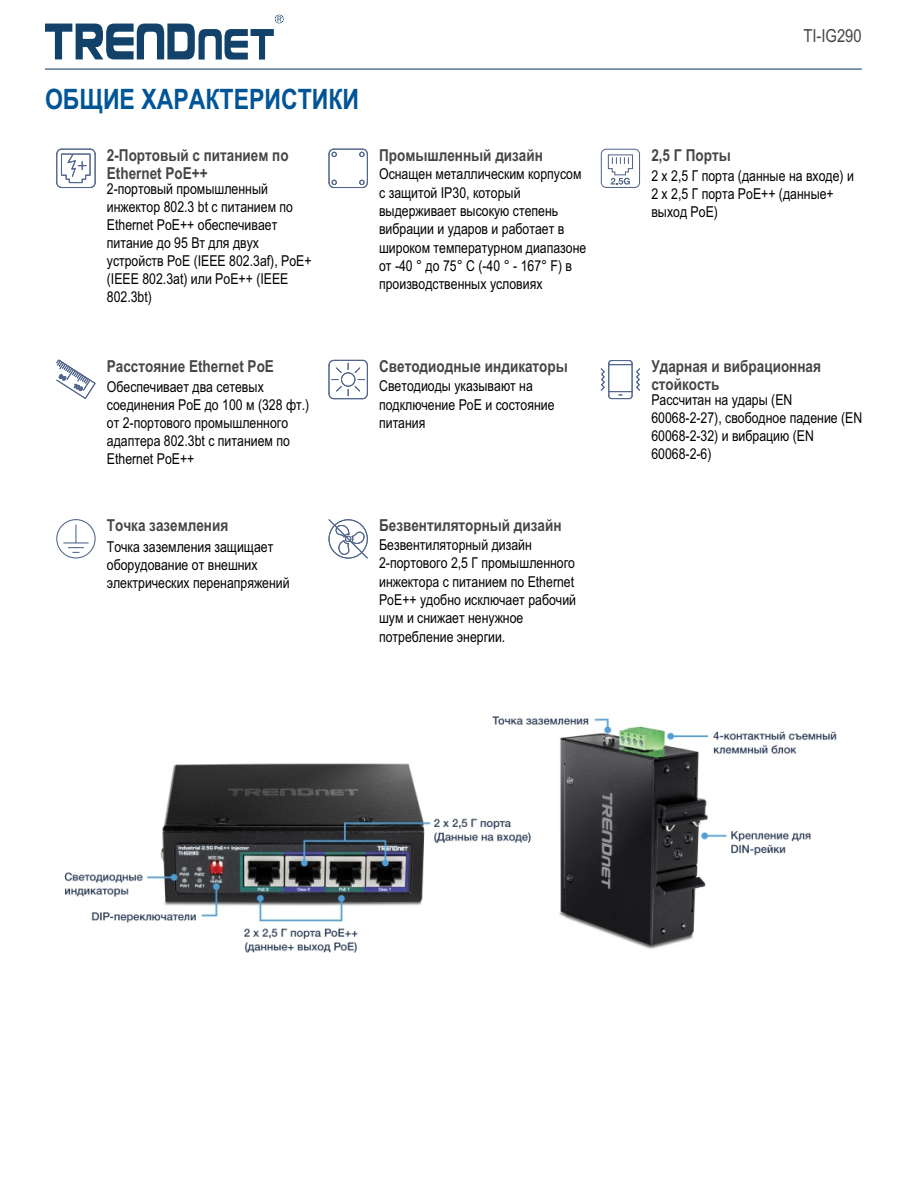
<style>
.page{position:relative;width:918px;height:1188px;background:#fff}
.page>*{position:absolute;margin:0;border:0;box-sizing:border-box;transform-origin:0 0}
.t1{font:700 28.2px "Arial Narrow";color:#005596}
.t2{font:18px "Arial Narrow";color:#464646}
.t3{font:700 16.5px/18.6px "Arial Narrow";color:#464646}
.t4{font:15px/18px "Arial Narrow";color:#000}
</style>
<div class="page">
<svg style="left:45px;top:15px;width:238px;height:45px"></svg>
<svg style="left:56px;top:148px;width:40px;height:40px"></svg>
<svg style="left:328px;top:148px;width:40px;height:40px"></svg>
<div style="left:601px;top:149px;width:39px;height:39px;border:1px solid #52658c;border-radius:5px"></div>
<svg style="left:607px;top:154px;width:26px;height:31px"></svg>
<svg style="left:56px;top:359px;width:40px;height:40px"></svg>
<svg style="left:328px;top:359px;width:40px;height:41px"></svg>
<svg style="left:600px;top:360px;width:40px;height:40px"></svg>
<div style="left:56px;top:519px;width:40px;height:39px;border:1px solid #485f88;border-radius:50%"></div>
<svg style="left:63px;top:525px;width:26px;height:28px"></svg>
<svg style="left:328px;top:519px;width:40px;height:40px"></svg>
<hr style="left:45px;top:68px;width:817px;height:2px;background:#32537e">
<img style="left:64px;top:716px;width:773px;height:237px">
<h1 class="t1" style="left:45px;top:89px;width:316px">ОБЩИЕ ХАРАКТЕРИСТИКИ</h1>
<p class="t3" style="left:107px;top:147px;width:183px">2-Портовый c питанием по<br>Ethernet PoE++</p>
<p class="t4" style="left:107px;top:181px;width:206px">2-портовый промышленный инжектор 802.3 bt с питанием по<br>Ethernet PoE++ обеспечивает питание до 95 Вт для двух устройств PoE (IEEE 802.3af), PoE+ (IEEE 802.3at) или PoE++ (IEEE<br>802.3bt)</p>
<p class="t3" style="left:107px;top:358px;width:169px">Расстояние Ethernet PoE</p>
<p class="t4" style="left:107px;top:379px;width:204px">Обеспечивает два сетевых соединения PoE до 100 м (328 фт.) от 2-портового промышленного адаптера 802.3bt с питанием по<br>Ethernet PoE++</p>
<p class="t3" style="left:107px;top:518px;width:123px">Точка заземления</p>
<p class="t4" style="left:107px;top:539px;width:184px">Точка заземления защищает оборудование от внешних электрических перенапряжений</p>
<p class="t3" style="left:379px;top:147px;width:165px">Промышленный дизайн</p>
<p class="t4" style="left:379px;top:166px;width:209px">Оснащен металлическим корпусом с защитой IP30, который выдерживает высокую степень вибрации и ударов и работает в широком температурном диапазоне от -40 ° до 75° C (-40 ° - 167° F) в производственных условиях</p>
<p class="t3" style="left:379px;top:358px;width:190px">Светодиодные индикаторы</p>
<p class="t4" style="left:379px;top:378px;width:177px;line-height:18.8px">Светодиоды указывают на подключение PoE и состояние питания</p>
<p class="t3" style="left:379px;top:517px;width:184px">Безвентиляторный дизайн</p>
<p class="t4" style="left:379px;top:537px;width:198px">Безвентиляторный дизайн<br>2-портового 2,5 Г промышленного инжектора с питанием по Ethernet<br>PoE++ удобно исключает рабочий шум и снижает ненужное потребление энергии.</p>
<p class="t2" style="left:803px;top:28px;width:60px">TI-IG290</p>
<p class="t3" style="left:651px;top:147px;width:81px">2,5 Г Порты</p>
<p class="t4" style="left:651px;top:168px;width:204px">2 x 2,5 Г порта (данные на входе) и<br>2 x 2,5 Г порта PoE++ (данные+ выход PoE)</p>
<p class="t3" style="left:651px;top:358px;width:171px">Ударная и вибрационная стойкость</p>
<p class="t4" style="left:651px;top:392px;width:212px">Рассчитан на удары (EN<br>60068-2-27), свободное падение (EN<br>60068-2-32) и вибрацию (EN<br>60068-2-6)</p>
</div>
